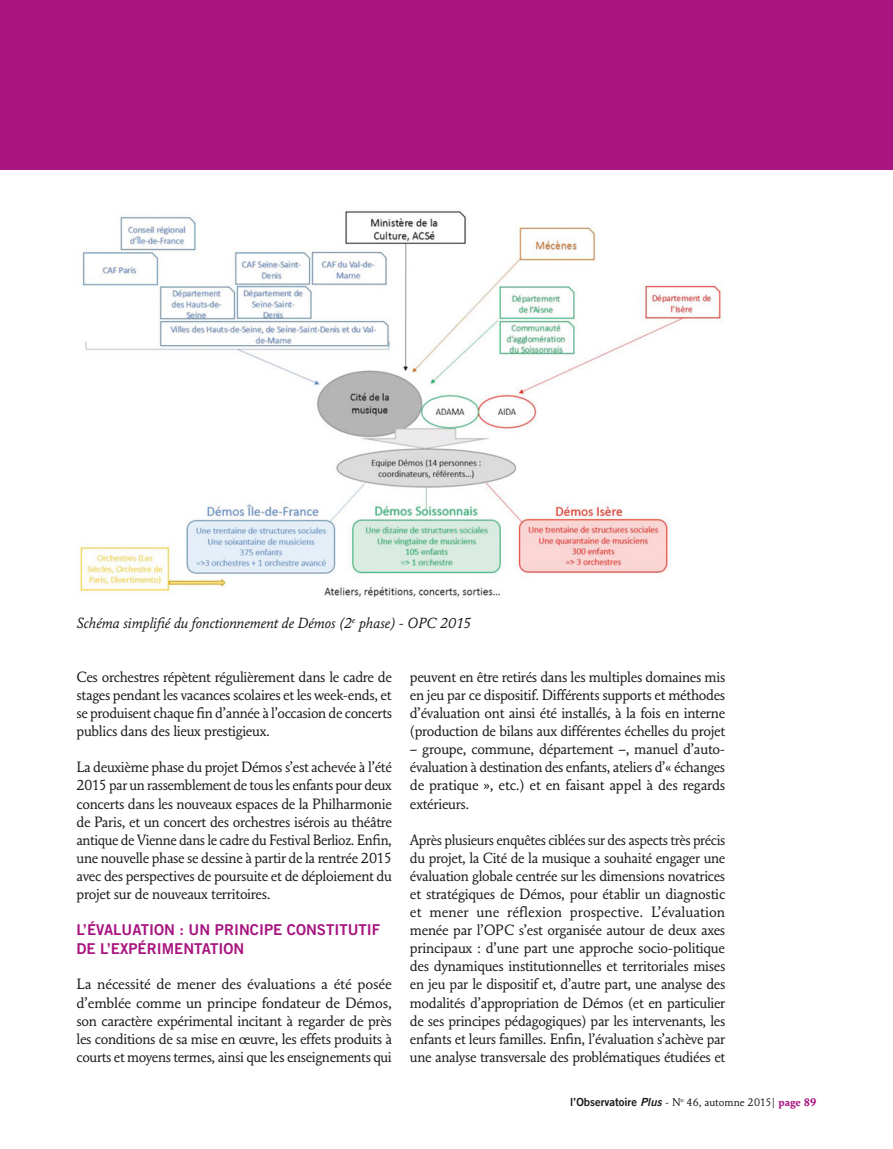
<style>
.page{position:relative;width:893px;height:1149px;background:#fff}
.page>*{position:absolute;margin:0;border:0;box-sizing:border-box;transform-origin:0 0}
.t1{font:15px/18px "Maxime";letter-spacing:-.02em;color:#1d1d1b;text-align:justify}
.t2{font:italic 15px "Maxime";letter-spacing:-.01em;color:#1d1d1b}
.t3{font:15px/18.3px "Trade Gothic Bold Two";color:#a81580}
.t4{font:11.25px "Maxime";color:#1d1d1b}
.s1{font-family:"Trade Gothic Bold Two"}
.s2{font-family:"Trade Gothic Bold Two";font-style:italic}
.s3{font-weight:700;color:#a81580}
</style>
<div class="page">
<div style="left:0;top:0;width:893px;height:170px;background:#a81580"></div>
<img style="left:77px;top:211px;width:646px;height:387px">
<p class="t2" style="left:77px;top:617px;width:396px">Schéma simplifié du fonctionnement de Démos (2<sup>e</sup> phase) - OPC 2015</p>
<p class="t1" style="left:77px;top:669px;width:317px">Ces orchestres répètent régulièrement dans le cadre de stages pendant les vacances scolaires et les week-ends, et se produisent chaque fin d’année à l’occasion de concerts publics dans des lieux prestigieux.</p>
<p class="t1" style="left:77px;top:759px;width:317px">La deuxième phase du projet Démos s’est achevée à l’été 2015 par un rassemblement de tous les enfants pour deux concerts dans les nouveaux espaces de la Philharmonie de Paris, et un concert des orchestres isérois au théâtre antique de Vienne dans le cadre du Festival Berlioz. Enfin, une nouvelle phase se dessine à partir de la rentrée 2015 avec des perspectives de poursuite et de déploiement du projet sur de nouveaux territoires.</p>
<p class="t3" style="left:77px;top:920px;width:305px">L’ÉVALUATION : UN PRINCIPE CONSTITUTIF<br>DE L’EXPÉRIMENTATION</p>
<p class="t1" style="left:77px;top:976px;width:317px">La nécessité de mener des évaluations a été posée d’emblée comme un principe fondateur de Démos, son caractère expérimental incitant à regarder de près les conditions de sa mise en œuvre, les effets produits à courts et moyens termes, ainsi que les enseignements qui</p>
<p class="t1" style="left:410px;top:669px;width:317px">peuvent en être retirés dans les multiples domaines mis en jeu par ce dispositif. Différents supports et méthodes d’évaluation ont ainsi été installés, à la fois en interne (production de bilans aux différentes échelles du projet</p>
<p class="t1" style="left:410px;top:741px;width:317px">– groupe, commune, département –, manuel d’auto&shy;évaluation à destination des enfants, ateliers d’« échanges de pratique », etc.) et en faisant appel à des regards extérieurs.</p>
<p class="t1" style="left:410px;top:831px;width:317px">Après plusieurs enquêtes ciblées sur des aspects très précis du projet, la Cité de la musique a souhaité engager une évaluation globale centrée sur les dimensions novatrices et stratégiques de Démos, pour établir un diagnostic et mener une réflexion prospective. L’évaluation menée par l’OPC s’est organisée autour de deux axes principaux : d’une part une approche socio-politique des dynamiques institutionnelles et territoriales mises en jeu par le dispositif et, d’autre part, une analyse des modalités d’appropriation de Démos (et en particulier de ses principes pédagogiques) par les intervenants, les enfants et leurs familles. Enfin, l’évaluation s’achève par une analyse transversale des problématiques étudiées et</p>
<p class="t4" style="left:570px;top:1097px;width:248px"><span class="s1">l’Observatoire</span> <span class="s2">Plus</span> - N<sup>o</sup> 46, automne 2015| <span class="s3">page 89</span></p>
</div>
